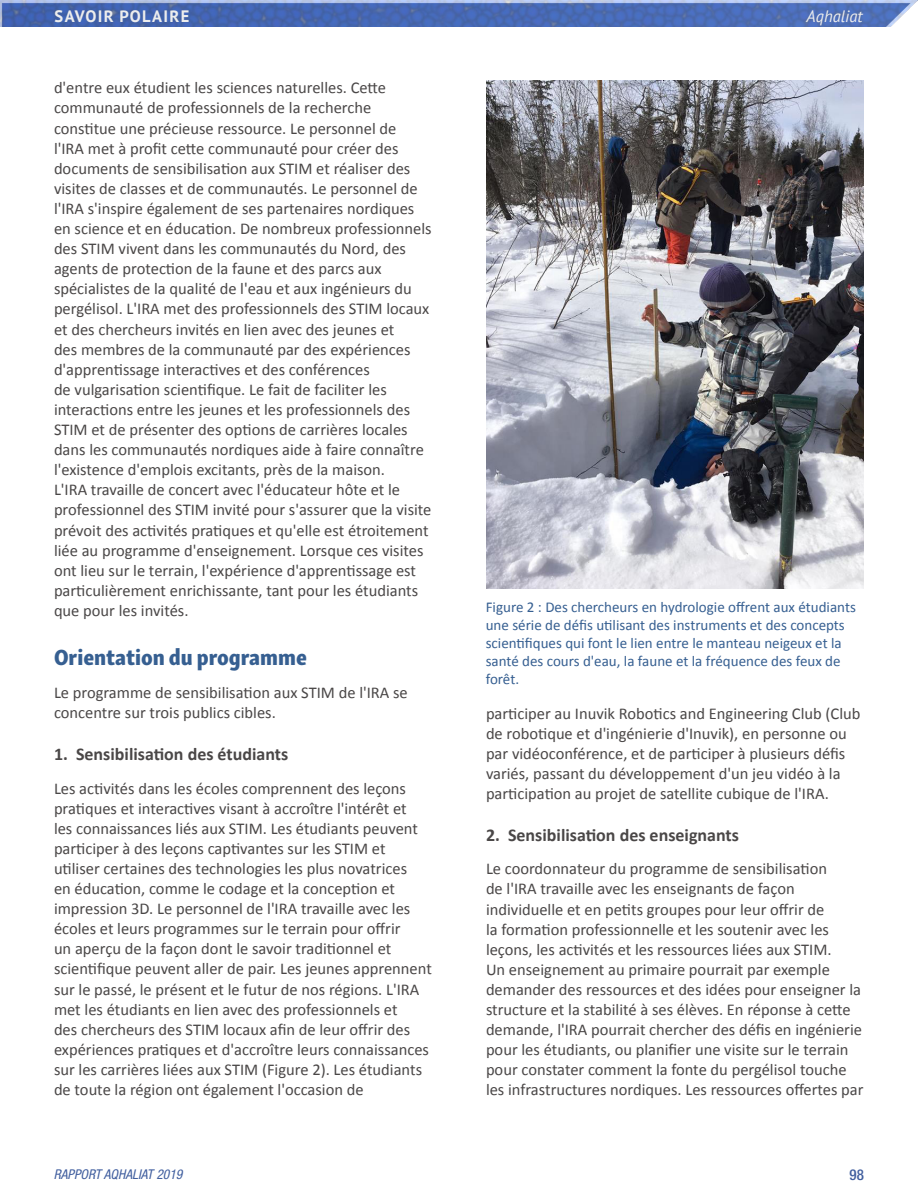
<style>
.page{position:relative;width:918px;height:1188px;background:#fff}
.page>*{position:absolute;margin:0;border:0;box-sizing:border-box;transform-origin:0 0}
.t1{font:22.5px "Skolar Sans Latn Cn Eb";color:#365f91}
.t2{font:700 18px "Calibri";color:#4a4747}
.t3{font:16.5px/20.1px "Calibri";color:#4a4747}
.t4{font:700 16.5px "PT Sans";letter-spacing:.08em;color:#ededed}
.t5{font:italic 16.5px "PT Sans";color:#ededed}
.t6{font:15px/18px "Calibri";color:#365f91}
.t7{font:500 condensed 15px "Helvetica Neue LT Std";color:#415f9f}
.t8{font:italic condensed 13.5px "Helvetica Neue LT Std";color:#415f9f}
</style>
<div class="page">
<img style="left:0;top:0;width:918px;height:27px">
<img style="left:486px;top:80px;width:378px;height:509px">
<p class="t4" style="left:55px;top:5px;width:136px">SAVOIR POLAIRE</p>
<p class="t5" style="left:807px;top:6px;width:58px">Aqhaliat</p>
<p class="t3" style="left:54px;top:78px;width:379px">d'entre eux étudient les sciences naturelles. Cette communauté de professionnels de la recherche constitue une précieuse ressource. Le personnel de<br>l'IRA met à profit cette communauté pour créer des documents de sensibilisation aux STIM et réaliser des visites de classes et de communautés. Le personnel de l'IRA s'inspire également de ses partenaires nordiques en science et en éducation. De nombreux professionnels des STIM vivent dans les communautés du Nord, des agents de protection de la faune et des parcs aux spécialistes de la qualité de l'eau et aux ingénieurs du pergélisol. L'IRA met des professionnels des STIM locaux et des chercheurs invités en lien avec des jeunes et<br>des membres de la communauté par des expériences d'apprentissage interactives et des conférences<br>de vulgarisation scientifique. Le fait de faciliter les interactions entre les jeunes et les professionnels des STIM et de présenter des options de carrières locales dans les communautés nordiques aide à faire connaître l'existence d'emplois excitants, près de la maison.<br>L'IRA travaille de concert avec l'éducateur hôte et le professionnel des STIM invité pour s'assurer que la visite prévoit des activités pratiques et qu'elle est étroitement liée au programme d'enseignement. Lorsque ces visites ont lieu sur le terrain, l'expérience d'apprentissage est particulièrement enrichissante, tant pour les étudiants que pour les invités.</p>
<h1 class="t1" style="left:54px;top:638px;width:254px">Orientation du programme</h1>
<p class="t3" style="left:54px;top:683px;width:355px">Le programme de sensibilisation aux STIM de l'IRA se concentre sur trois publics cibles.</p>
<p class="t2" style="left:54px;top:742px;width:236px">1. Sensibilisation des étudiants</p>
<p class="t3" style="left:54px;top:778px;width:379px">Les activités dans les écoles comprennent des leçons pratiques et interactives visant à accroître l'intérêt et<br>les connaissances liés aux STIM. Les étudiants peuvent participer à des leçons captivantes sur les STIM et utiliser certaines des technologies les plus novatrices<br>en éducation, comme le codage et la conception et impression 3D. Le personnel de l'IRA travaille avec les écoles et leurs programmes sur le terrain pour offrir<br>un aperçu de la façon dont le savoir traditionnel et scientifique peuvent aller de pair. Les jeunes apprennent sur le passé, le présent et le futur de nos régions. L'IRA met les étudiants en lien avec des professionnels et<br>des chercheurs des STIM locaux afin de leur offrir des expériences pratiques et d'accroître leurs connaissances sur les carrières liées aux STIM (Figure 2). Les étudiants de toute la région ont également l'occasion de</p>
<p class="t6" style="left:486px;top:598px;width:372px">Figure 2 : Des chercheurs en hydrologie offrent aux étudiants une série de défis utilisant des instruments et des concepts scientifiques qui font le lien entre le manteau neigeux et la santé des cours d'eau, la faune et la fréquence des feux de forêt.</p>
<p class="t3" style="left:486px;top:703px;width:376px">participer au Inuvik Robotics and Engineering Club (Club de robotique et d'ingénierie d'Inuvik), en personne ou par vidéoconférence, et de participer à plusieurs défis variés, passant du développement d'un jeu vidéo à la participation au projet de satellite cubique de l'IRA.</p>
<p class="t2" style="left:486px;top:823px;width:255px">2. Sensibilisation des enseignants</p>
<p class="t3" style="left:486px;top:859px;width:379px">Le coordonnateur du programme de sensibilisation<br>de l'IRA travaille avec les enseignants de façon individuelle et en petits groupes pour leur offrir de<br>la formation professionnelle et les soutenir avec les leçons, les activités et les ressources liées aux STIM.<br>Un enseignement au primaire pourrait par exemple demander des ressources et des idées pour enseigner la structure et la stabilité à ses élèves. En réponse à cette demande, l'IRA pourrait chercher des défis en ingénierie pour les étudiants, ou planifier une visite sur le terrain pour constater comment la fonte du pergélisol touche les infrastructures nordiques. Les ressources offertes par</p>
<p class="t8" style="left:54px;top:1167px;width:130px">RAPPORT AQHALIAT 2019</p>
<p class="t7" style="left:850px;top:1166px;width:16px">98</p>
</div>
